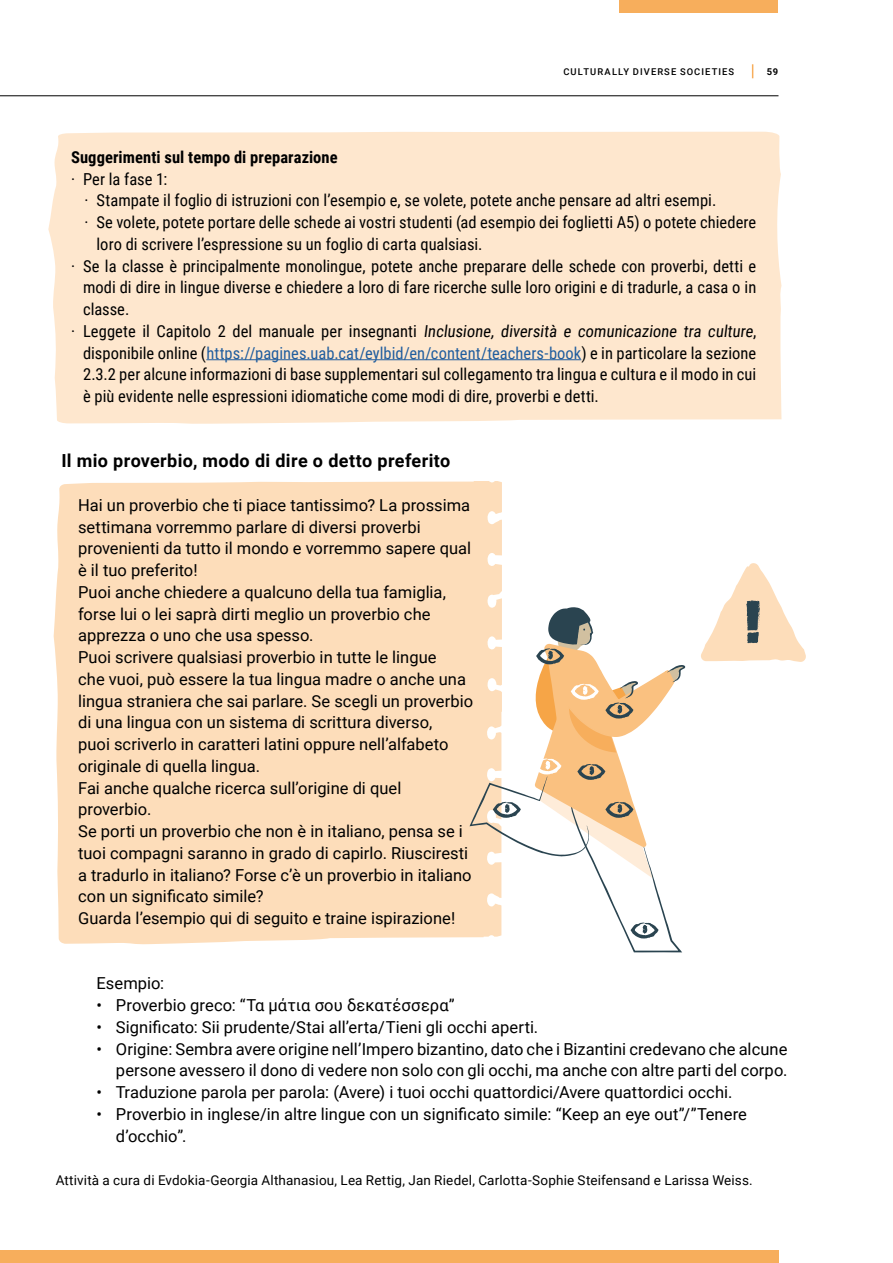
<style>
.page{position:relative;width:893px;height:1263px;background:#fff}
.page>*{position:absolute;margin:0;border:0;box-sizing:border-box;transform-origin:0 0}
.t1{font:700 18px "Roboto";letter-spacing:.02em;color:#000}
.t2{font:16.5px/21.8px "Roboto";color:#000}
.t3{font:16.5px "Roboto Condensed";color:#000}
.t4{font:16.5px "Roboto Condensed";color:#205d9e}
.t5{font:700 16.5px "Roboto Condensed";letter-spacing:.005em;color:#000}
.t6{font:13.5px "Roboto";letter-spacing:.01em;color:#000}
.t7{font:500 9.3px "Roboto";letter-spacing:.115em;color:#000}
.t8{font:700 9.3px "Roboto";color:#000}
.s1{color:#000}
</style>
<div class="page">
<hr style="left:0;top:96px;width:778px;height:1px;background:#000">
<svg style="left:752px;top:64px;width:1px;height:14px"></svg>
<div style="left:0;top:1250px;width:778px;height:13px;background:#f7ae5c"></div>
<div style="left:619px;top:0;width:159px;height:13px;background:#f7ae5c"></div>
<div style="left:54px;top:481px;width:415px;height:463px;background:#fdddba"></div>
<div style="left:48px;top:132px;width:733px;height:292px;background:#fee7ce"></div>
<hr style="left:206px;top:359px;width:375px;height:1px;background:#205d9e">
<svg style="left:469px;top:481px;width:216px;height:471px"></svg>
<svg style="left:701px;top:563px;width:105px;height:99px"></svg>
<p class="t7" style="left:563px;top:65px;width:172px">CULTURALLY DIVERSE SOCIETIES</p>
<p class="t8" style="left:767px;top:65px;width:13px">59</p>
<p class="t5" style="left:71px;top:145px;width:268px">Suggerimenti sul tempo di preparazione</p>
<p class="t3" style="left:71px;top:167px;width:98px">· Per la fase 1:</p>
<p class="t3" style="left:85px;top:189px;width:633px">· Stampate il foglio di istruzioni con l’esempio e, se volete, potete anche pensare ad altri esempi.</p>
<p class="t3" style="left:85px;top:211px;width:673px">· Se volete, potete portare delle schede ai vostri studenti (ad esempio dei foglietti A5) o potete chiedere</p>
<p class="t3" style="left:97px;top:232px;width:388px">loro di scrivere l’espressione su un foglio di carta qualsiasi.</p>
<p class="t3" style="left:71px;top:254px;width:687px">· Se la classe è principalmente monolingue, potete anche preparare delle schede con proverbi, detti e</p>
<p class="t3" style="left:83px;top:276px;width:675px">modi di dire in lingue diverse e chiedere a loro di fare ricerche sulle loro origini e di tradurle, a casa o in</p>
<p class="t3" style="left:83px;top:298px;width:48px">classe.</p>
<p class="t3" style="left:71px;top:319px;width:687px">· Le g g ete il C a p ito l o 2 d e l ma n ual e p e r i nse g na nti Inclusione, diversità e comunicazione tra culture,</p>
<p class="t4" style="left:83px;top:341px;width:675px"><span class="s1">disponibile online (</span>https://pagines.uab.cat/eylbid/en/content/teachers-book<span class="s1">) e in particolare la sezione</span></p>
<p class="t3" style="left:83px;top:363px;width:675px">2.3.2 per alcune informazioni di base supplementari sul collegamento tra lingua e cultura e il modo in cui</p>
<p class="t3" style="left:83px;top:385px;width:517px">è più evidente nelle espressioni idiomatiche come modi di dire, proverbi e detti.</p>
<p class="t1" style="left:61px;top:448px;width:390px">Il mio proverbio, modo di dire o detto preferito</p>
<p class="t2" style="left:78px;top:493px;width:397px">Hai un proverbio che ti piace tantissimo? La prossima settimana vorremmo parlare di diversi proverbi provenienti da tutto il mondo e vorremmo sapere qual è il tuo preferito!<br>Puoi anche chiedere a qualcuno della tua famiglia, forse lui o lei saprà dirti meglio un proverbio che apprezza o uno che usa spesso.<br>Puoi scrivere qualsiasi proverbio in tutte le lingue<br>che vuoi, può essere la tua lingua madre o anche una lingua straniera che sai parlare. Se scegli un proverbio di una lingua con un sistema di scrittura diverso,<br>puoi scriverlo in caratteri latini oppure nell’alfabeto originale di quella lingua.<br>Fai anche qualche ricerca sull’origine di quel proverbio.<br>Se porti un proverbio che non è in italiano, pensa se i tuoi compagni saranno in grado di capirlo. Riusciresti a tradurlo in italiano? Forse c’è un proverbio in italiano con un significato simile?<br>Guarda l’esempio qui di seguito e traine ispirazione!</p>
<p class="t2" style="left:96px;top:972px;width:69px">Esempio:</p>
<p class="t2" style="left:96px;top:994px;width:360px">• Proverbio greco: “Τα μάτια σου δεκατέσσερα”</p>
<p class="t2" style="left:96px;top:1015px;width:443px">• Significato: Sii prudente/Stai all’erta/Tieni gli occhi aperti.</p>
<p class="t2" style="left:96px;top:1037px;width:692px;text-align:right">• Origine: Sembra avere origine nell’Impero bizantino, dato che i Bizantini credevano che alcune persone avessero il dono di vedere non solo con gli occhi, ma anche con altre parti del corpo.</p>
<p class="t2" style="left:96px;top:1081px;width:637px">• Traduzione parola per parola: (Avere) i tuoi occhi quattordici/Avere quattordici occhi.</p>
<p class="t2" style="left:116px;top:1102px;width:632px;text-indent:-20px">• Proverbio in inglese/in altre lingue con un significato simile: “Keep an eye out”/”Tenere d’occhio”.</p>
<p class="t6" style="left:56px;top:1171px;width:698px">Attività a cura di Evdokia-Georgia Althanasiou, Lea Rettig, Jan Riedel, Carlotta-Sophie Steifensand e Larissa Weiss.</p>
</div>
